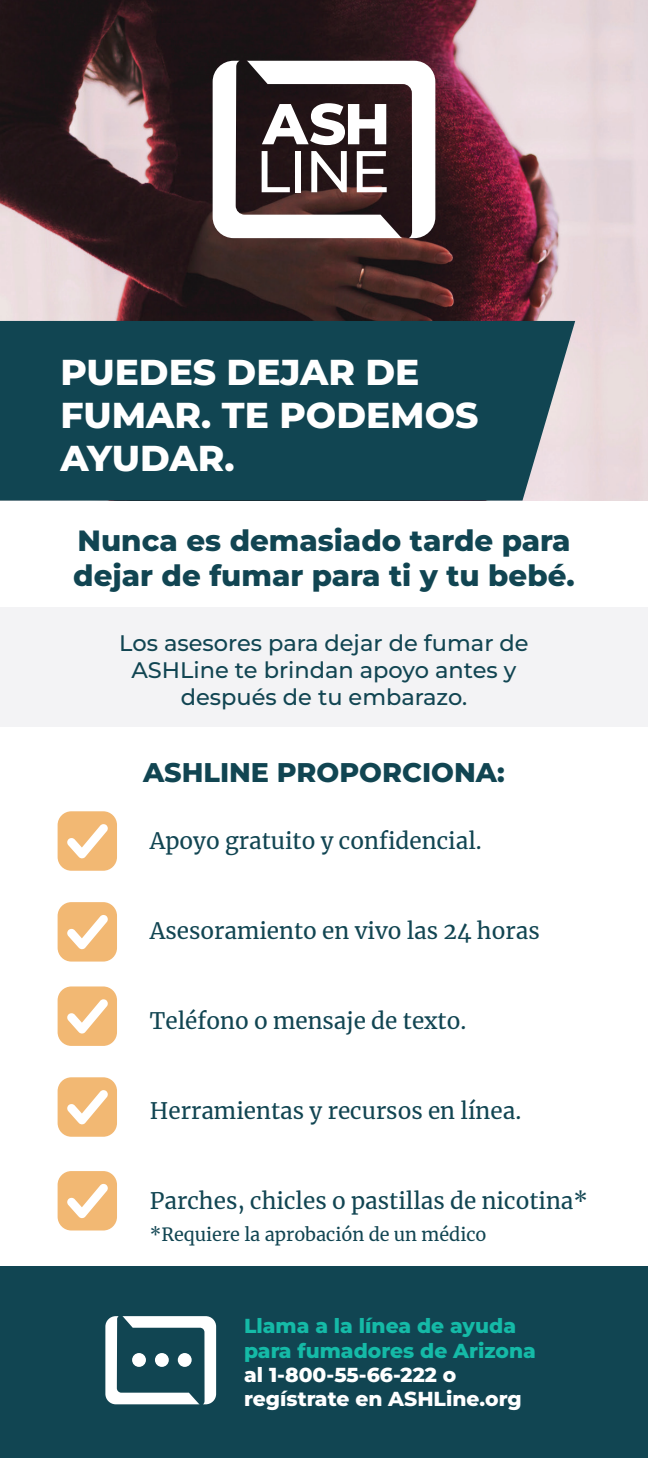
<style>
.page{position:relative;width:648px;height:1458px;background:#fff}
.page>*{position:absolute;margin:0;border:0;box-sizing:border-box;transform-origin:0 0}
.t1{font:100 36px/43.2px "Montserrat";color:#fff}
.t2{font:100 29.25px/35.1px "Montserrat";color:#114552}
.t3{font:100 27px "Montserrat";color:#114552}
.t4{font:22.5px "Merriweather";color:#114552}
.t5{font:500 22.5px/27px "Montserrat";color:#114552;text-align:center}
.t6{font:100 20.25px/24.3px "Montserrat";color:#15baa7}
.t7{font:18px "Merriweather";color:#114552}
.s1{color:#fff}
</style>
<div class="page">
<div style="left:0;top:1267px;width:648px;height:191px;background:#114552"></div>
<div style="left:0;top:608px;width:648px;height:119px;background:#f3f3f5"></div>
<img style="left:0;top:0;width:648px;height:501px">
<div style="left:58px;top:811px;width:59px;height:60px;background:#f2b873;border-radius:14px"></div>
<svg style="left:67px;top:824px;width:41px;height:35px"></svg>
<div style="left:58px;top:902px;width:59px;height:60px;background:#f2b873;border-radius:14px"></div>
<svg style="left:67px;top:915px;width:41px;height:35px"></svg>
<div style="left:58px;top:986px;width:59px;height:60px;background:#f2b873;border-radius:14px"></div>
<svg style="left:67px;top:999px;width:41px;height:35px"></svg>
<div style="left:58px;top:1077px;width:59px;height:60px;background:#f2b873;border-radius:14px"></div>
<svg style="left:67px;top:1090px;width:41px;height:35px"></svg>
<div style="left:58px;top:1171px;width:59px;height:60px;background:#f2b873;border-radius:14px"></div>
<svg style="left:67px;top:1183px;width:41px;height:36px"></svg>
<svg style="left:213px;top:61px;width:222px;height:177px"></svg>
<svg style="left:105px;top:1316px;width:111px;height:88px"></svg>
<div style="left:132px;top:1353px;width:14px;height:14px;background:#fff;border-radius:50%"></div>
<div style="left:155px;top:1353px;width:14px;height:14px;background:#fff;border-radius:50%"></div>
<div style="left:178px;top:1353px;width:14px;height:14px;background:#fff;border-radius:50%"></div>
<div style="left:0;top:321px;width:575px;height:180px;background:#114552"></div>
<p class="t1" style="left:61px;top:350px;width:419px">PUEDES DEJAR DE<br>FUMAR. TE PODEMOS<br>AYUDAR.</p>
<p class="t2" style="left:73px;top:522px;width:503px">Nunca es demasiado tarde para dejar de fumar para ti y tu bebé.</p>
<p class="t5" style="left:119px;top:629px;width:411px">Los asesores para dejar de fumar de<br>ASHLine te brindan apoyo antes y después de tu embarazo.</p>
<p class="t3" style="left:143px;top:755px;width:363px">ASHLINE PROPORCIONA:</p>
<p class="t4" style="left:150px;top:825px;width:334px">Apoyo gratuito y confidencial.</p>
<p class="t4" style="left:150px;top:915px;width:391px">Asesoramiento en vivo las 24 horas</p>
<p class="t4" style="left:150px;top:1005px;width:318px">Teléfono o mensaje de texto.</p>
<p class="t4" style="left:150px;top:1095px;width:373px">Herramientas y recursos en línea.</p>
<p class="t4" style="left:150px;top:1185px;width:440px">Parches, chicles o pastillas de nicotina*</p>
<p class="t7" style="left:150px;top:1222px;width:338px">*Requiere la aprobación de un médico</p>
<p class="t6" style="left:244px;top:1314px;width:293px">Llama a la línea de ayuda para fumadores de Arizona <span class="s1">al 1-800-55-66-222 o regístrate en ASHLine.org</span></p>
</div>
